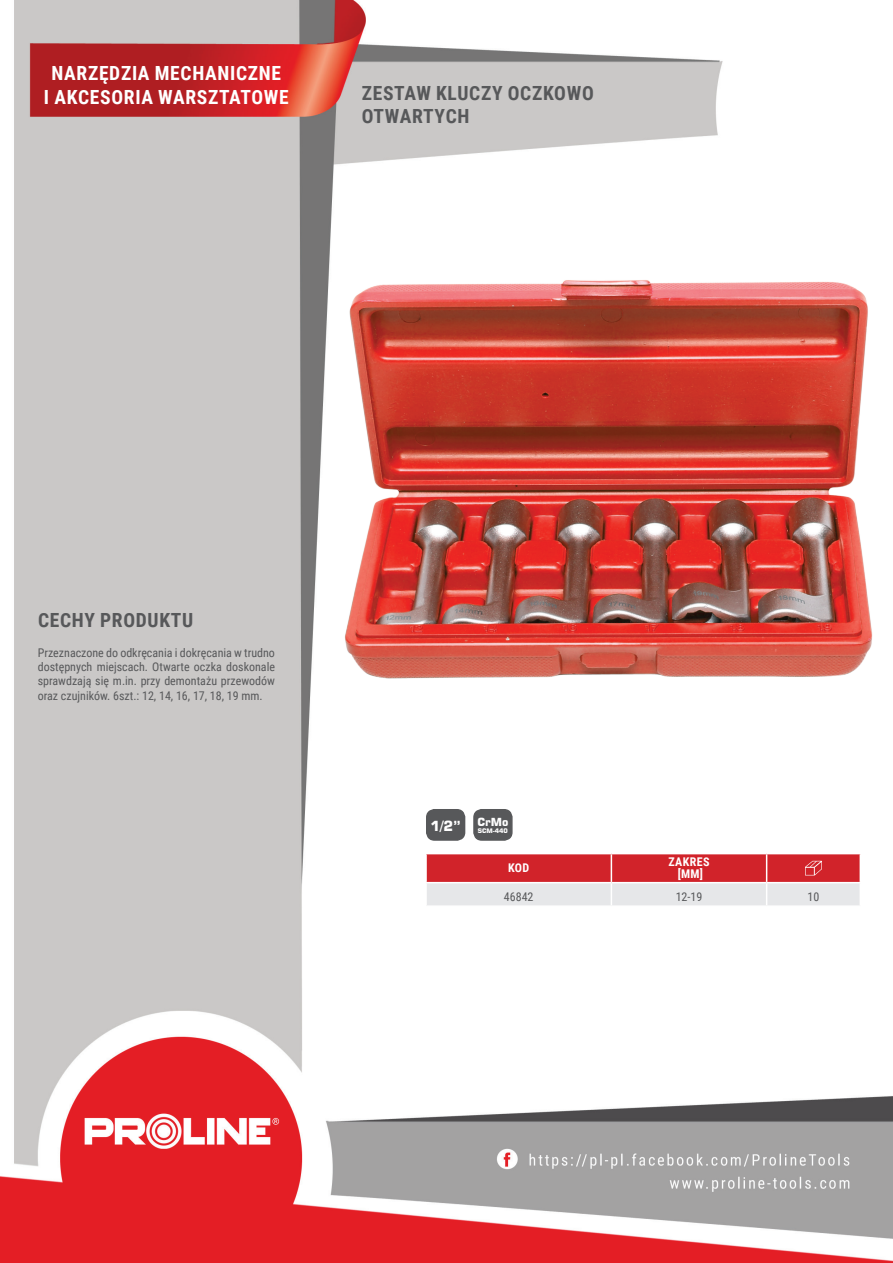
<style>
.page{position:relative;width:893px;height:1263px;background:#fff}
.page>*{position:absolute;margin:0;border:0;box-sizing:border-box;transform-origin:0 0}
.t1{font:700 19.5px/23.4px "Roboto Condensed";letter-spacing:.035em;color:#57585a}
.t2{font:700 19.5px/23.4px "Roboto Condensed";letter-spacing:.035em;color:#fff;text-align:center}
.t3{font:700 13.8px "Square 721 BT";color:#fff}
.t4{font:12px/14.4px "Roboto Condensed";color:#57585a;text-align:justify}
.t5{font:700 12px/12px "Roboto Condensed";letter-spacing:.035em;color:#fff;text-align:center}
.t6{font:700 6.3px "Square 721 BT";color:#fff}
</style>
<div class="page">
<img style="left:0;top:0;width:893px;height:1263px">
<img style="left:345px;top:279px;width:527px;height:399px">
<hr style="left:425px;top:854px;width:2px;height:28px;background:#fff">
<hr style="left:425px;top:883px;width:2px;height:22px;background:#fff">
<hr style="left:425px;top:853px;width:186px;height:1px;background:#fff">
<hr style="left:425px;top:882px;width:186px;height:1px;background:#fff">
<hr style="left:425px;top:905px;width:186px;height:2px;background:#fff">
<hr style="left:611px;top:905px;width:156px;height:2px;background:#fff">
<hr style="left:767px;top:905px;width:94px;height:2px;background:#fff">
<svg style="left:426px;top:853px;width:435px;height:53px;background:#dd878b"></svg>
<div style="left:427px;top:810px;width:38px;height:30px;background:#57585a;border-radius:8px"></div>
<div style="left:426px;top:809px;width:39px;height:32px;border:1px solid #57585a;border-radius:8px"></div>
<div style="left:474px;top:810px;width:38px;height:30px;background:#57585a;border-radius:8px"></div>
<div style="left:473px;top:809px;width:40px;height:32px;border:1px solid #57585a;border-radius:8px"></div>
<h1 class="t2" style="left:44px;top:61px;width:246px">NARZĘDZIA MECHANICZNE<br>I AKCESORIA WARSZTATOWE</h1>
<h1 class="t1" style="left:362px;top:80px;width:233px">ZESTAW KLUCZY OCZKOWO<br>OTWARTYCH</h1>
<h1 class="t1" style="left:38px;top:608px;width:157px">CECHY PRODUKTU</h1>
<p class="t4" style="left:38px;top:645px;width:239px">Przeznaczone do odkręcania i dokręcania w trudno dostępnych miejscach. Otwarte oczka doskonale sprawdzają się m.in. przy demontażu przewodów oraz czujników. 6szt.: 12, 14, 16, 17, 18, 19 mm.</p>
<p class="t3" style="left:430px;top:817px;width:80px">1/2” <sup>CrMo</sup></p>
<p class="t6" style="left:478px;top:827px;width:32px">SCM-440</p>
<p class="t5" style="left:508px;top:862px;width:23px">KOD</p>
<p class="t5" style="left:668px;top:856px;width:43px">ZAKRES [MM]</p>
<p class="t4" style="left:504px;top:889px;width:31px">46842</p>
<p class="t4" style="left:676px;top:889px;width:28px">12-19</p>
<p class="t4" style="left:807px;top:889px;width:13px">10</p>
</div>
